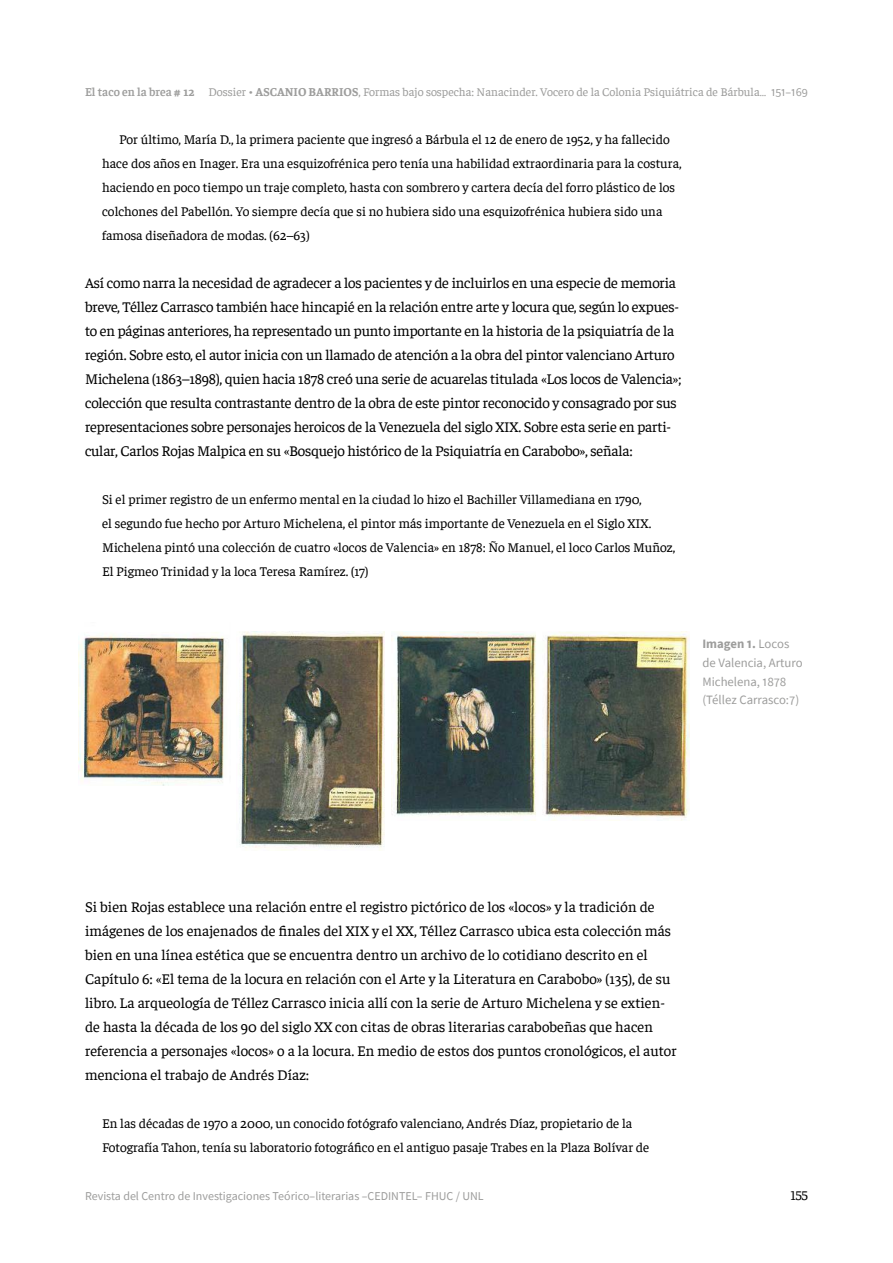
<style>
.page{position:relative;width:893px;height:1263px;background:#fff}
.page>*{position:absolute;margin:0;border:0;box-sizing:border-box;transform-origin:0 0}
.t1{font:15px/24px "Faustina";letter-spacing:-.015em;color:#000}
.t2{font:13.5px/24px "Faustina";color:#000}
.t3{font:13.5px "Faustina";color:#000}
.t4{font:12.75px/18.8px "Source Sans Pro";color:#9d9d9c}
.t5{font:12px "Faustina";color:#9d9d9c}
.t6{font:12px "Source Sans Pro";color:#9d9d9c}
.s1{font-weight:600}
.s2{font-weight:700}
.s3{font-family:"Source Sans Pro"}
</style>
<div class="page">
<img style="left:391px;top:631px;width:298px;height:189px">
<img style="left:239px;top:631px;width:145px;height:220px">
<img style="left:78px;top:634px;width:148px;height:152px">
<p class="t5" style="left:85px;top:84px;width:724px"><span class="s1">El taco en la brea</span> <span class="s2"># 12</span> Dossier • <span class="s2">ASCANIO BARRIOS</span>, Formas bajo sospecha: Nanacinder. Vocero de la Colonia Psiquiátrica de Bárbula… <span class="s3">151–169</span></p>
<p class="t2" style="left:102px;top:126px;width:581px;text-indent:17px">Por último, María D., la primera paciente que ingresó a Bárbula el 12 de enero de 1952, y ha fallecido hace dos años en Inager. Era una esquizofrénica pero tenía una habilidad extraordinaria para la costura, haciendo en poco tiempo un traje completo, hasta con sombrero y cartera decía del forro plástico de los colchones del Pabellón. Yo siempre decía que si no hubiera sido una esquizofrénica hubiera sido una famosa diseñadora de modas. (62–63)</p>
<p class="t1" style="left:85px;top:270px;width:598px">Así como narra la necesidad de agradecer a los pacientes y de incluirlos en una especie de memoria breve, Téllez Carrasco también hace hincapié en la relación entre arte y locura que, según lo expues&shy;to en páginas anteriores, ha representado un punto importante en la historia de la psiquiatría de la región. Sobre esto, el autor inicia con un llamado de atención a la obra del pintor valenciano Arturo Michelena (1863–1898), quien hacia 1878 creó una serie de acuarelas titulada «Los locos de Valencia»; colección que resulta contrastante dentro de la obra de este pintor reconocido y consagrado por sus representaciones sobre personajes heroicos de la Venezuela del siglo XIX. Sobre esta serie en parti&shy;cular, Carlos Rojas Malpica en su «Bosquejo histórico de la Psiquiatría en Carabobo», señala:</p>
<p class="t2" style="left:102px;top:486px;width:575px">Si el primer registro de un enfermo mental en la ciudad lo hizo el Bachiller Villamediana en 1790,<br>el segundo fue hecho por Arturo Michelena, el pintor más importante de Venezuela en el Siglo XIX.<br>Michelena pintó una colección de cuatro «locos de Valencia» en 1878: Ño Manuel, el loco Carlos Muñoz, El Pigmeo Trinidad y la loca Teresa Ramírez. (17)</p>
<p class="t4" style="left:702px;top:634px;width:102px"><span class="s2">Imagen 1.</span> Locos de Valencia, Arturo<br>Michelena, 1878 (Téllez Carrasco:7)</p>
<p class="t1" style="left:85px;top:894px;width:593px">Si bien Rojas establece una relación entre el registro pictórico de los «locos» y la tradición de imágenes de los enajenados de finales del XIX y el XX, Téllez Carrasco ubica esta colección más bien en una línea estética que se encuentra dentro un archivo de lo cotidiano descrito en el Capítulo 6: «El tema de la locura en relación con el Arte y la Literatura en Carabobo» (135), de su libro. La arqueología de Téllez Carrasco inicia allí con la serie de Arturo Michelena y se extien&shy;de hasta la década de los 90 del siglo XX con citas de obras literarias carabobeñas que hacen referencia a personajes «locos» o a la locura. En medio de estos dos puntos cronológicos, el autor menciona el trabajo de Andrés Díaz:</p>
<p class="t2" style="left:102px;top:1110px;width:549px">En las décadas de 1970 a 2000, un conocido fotógrafo valenciano, Andrés Díaz, propietario de la<br>Fotografía Tahon, tenía su laboratorio fotográfico en el antiguo pasaje Trabes en la Plaza Bolívar de</p>
<p class="t6" style="left:85px;top:1188px;width:400px">Revista del Centro de Investigaciones Teórico–literarias –CEDINTEL– FHUC / UNL</p>
<p class="t3" style="left:790px;top:1186px;width:19px">155</p>
</div>
